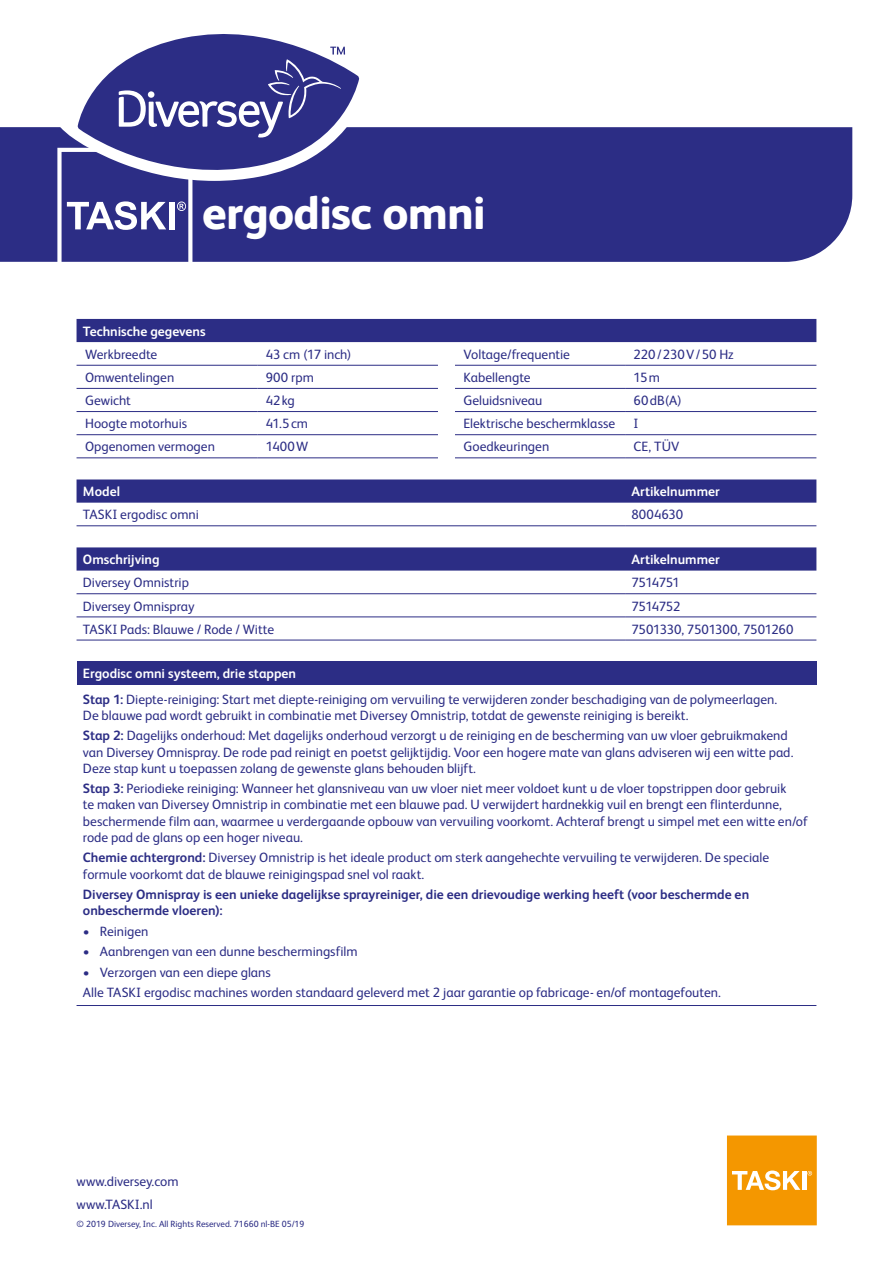
<style>
.page{position:relative;width:893px;height:1263px;background:#fff}
.page>*{position:absolute;margin:0;border:0;box-sizing:border-box;transform-origin:0 0}
.t1{font:800 46.5px "FS Albert Pro";letter-spacing:-.02em;color:#fff}
.Table_Text{font:13.5px/16.2px "FS Albert Pro";color:#2c2d85}
.Table_Text-2{font:700 13.5px/16.2px "FS Albert Pro";color:#2c2d85}
.Table_Subheads{font:700 13.5px "FS Albert Pro";color:#fff}
.Table_Text-3{font:13.5px "FS Albert Pro";letter-spacing:-.045em;color:#2c2d85}
.Table_Text-4{font:13.5px "FS Albert Pro";letter-spacing:-.035em;color:#2c2d85}
.t2{font:9px "FS Albert Pro";color:#2c2d85}
.s1{font-weight:700}
</style>
<div class="page">
<div style="left:0;top:127px;width:852px;height:135px;background:#2c2d85"></div>
<svg style="left:727px;top:1135px;width:90px;height:90px;background:#f5a018"></svg>
<svg style="left:57px;top:148px;width:135px;height:114px;background:#53549b"></svg>
<div style="left:169px;top:202px;width:6px;height:27px;background:#fff"></div>
<div style="left:77px;top:319px;width:739px;height:23px;background:#2c2d85"></div>
<hr style="left:77px;top:365px;width:180px;height:1px;background:#2c2d85">
<hr style="left:257px;top:365px;width:181px;height:1px;background:#2c2d85">
<hr style="left:455px;top:365px;width:170px;height:1px;background:#2c2d85">
<hr style="left:625px;top:365px;width:191px;height:1px;background:#2c2d85">
<hr style="left:77px;top:388px;width:180px;height:1px;background:#2c2d85">
<hr style="left:257px;top:388px;width:181px;height:1px;background:#2c2d85">
<hr style="left:455px;top:388px;width:170px;height:1px;background:#2c2d85">
<hr style="left:625px;top:388px;width:191px;height:1px;background:#2c2d85">
<hr style="left:77px;top:411px;width:180px;height:1px;background:#2c2d85">
<hr style="left:257px;top:411px;width:181px;height:1px;background:#2c2d85">
<hr style="left:455px;top:411px;width:170px;height:1px;background:#2c2d85">
<hr style="left:625px;top:411px;width:191px;height:1px;background:#2c2d85">
<hr style="left:77px;top:434px;width:180px;height:1px;background:#2c2d85">
<hr style="left:77px;top:457px;width:180px;height:1px;background:#2c2d85">
<hr style="left:257px;top:434px;width:181px;height:1px;background:#2c2d85">
<hr style="left:257px;top:457px;width:181px;height:1px;background:#2c2d85">
<hr style="left:455px;top:434px;width:170px;height:1px;background:#2c2d85">
<hr style="left:455px;top:457px;width:170px;height:1px;background:#2c2d85">
<hr style="left:625px;top:434px;width:191px;height:1px;background:#2c2d85">
<hr style="left:625px;top:457px;width:191px;height:1px;background:#2c2d85">
<svg style="left:77px;top:479px;width:739px;height:24px;background:#333489"></svg>
<hr style="left:77px;top:525px;width:548px;height:1px;background:#2c2d85">
<hr style="left:625px;top:525px;width:191px;height:1px;background:#2c2d85">
<svg style="left:77px;top:547px;width:739px;height:24px;background:#333489"></svg>
<hr style="left:77px;top:593px;width:548px;height:1px;background:#2c2d85">
<hr style="left:77px;top:616px;width:548px;height:1px;background:#2c2d85">
<hr style="left:77px;top:640px;width:548px;height:1px;background:#2c2d85">
<hr style="left:625px;top:593px;width:191px;height:1px;background:#2c2d85">
<hr style="left:625px;top:616px;width:191px;height:1px;background:#2c2d85">
<hr style="left:625px;top:640px;width:191px;height:1px;background:#2c2d85">
<div style="left:77px;top:662px;width:739px;height:23px;background:#2c2d85"></div>
<hr style="left:77px;top:1005px;width:739px;height:1px;background:#2c2d85">
<svg style="left:58px;top:78px;width:316px;height:103px"></svg>
<svg style="left:78px;top:34px;width:281px;height:148px;fill:#2c2d85"></svg>
<svg style="left:119px;top:47px;width:226px;height:91px;background:#4f5099"></svg>
<p class="t1" style="left:202px;top:176px;width:285px">ergodisc omni</p>
<p class="Table_Subheads" style="left:83px;top:322px;width:124px">Technische gegevens</p>
<p class="Table_Text" style="left:85px;top:345px;width:74px">Werkbreedte</p>
<p class="Table_Text" style="left:266px;top:345px;width:87px">43 cm (17 inch)</p>
<p class="Table_Text" style="left:463px;top:345px;width:108px">Voltage/frequentie</p>
<p class="Table_Text" style="left:634px;top:345px;width:102px">220/230V/50 Hz</p>
<p class="Table_Text" style="left:85px;top:368px;width:91px">Omwentelingen</p>
<p class="Table_Text" style="left:266px;top:368px;width:50px">900 rpm</p>
<p class="Table_Text" style="left:463px;top:368px;width:69px">Kabellengte</p>
<p class="Table_Text" style="left:634px;top:368px;width:28px">15m</p>
<p class="Table_Text" style="left:85px;top:391px;width:47px">Gewicht</p>
<p class="Table_Text" style="left:266px;top:391px;width:31px">42kg</p>
<p class="Table_Text" style="left:463px;top:391px;width:80px">Geluidsniveau</p>
<p class="Table_Text" style="left:634px;top:391px;width:50px">60dB(A)</p>
<p class="Table_Text" style="left:85px;top:415px;width:104px">Hoogte motorhuis</p>
<p class="Table_Text" style="left:266px;top:415px;width:44px">41.5cm</p>
<p class="Table_Text" style="left:463px;top:415px;width:153px">Elektrische beschermklasse</p>
<p class="Table_Text" style="left:634px;top:415px;width:7px">I</p>
<p class="Table_Text" style="left:85px;top:438px;width:131px">Opgenomen vermogen</p>
<p class="Table_Text" style="left:266px;top:438px;width:44px">1400W</p>
<p class="Table_Text" style="left:463px;top:438px;width:87px">Goedkeuringen</p>
<p class="Table_Text" style="left:634px;top:438px;width:47px">CE, TÜV</p>
<p class="Table_Subheads" style="left:83px;top:482px;width:39px">Model</p>
<p class="Table_Subheads" style="left:631px;top:482px;width:90px">Artikelnummer</p>
<p class="Table_Text" style="left:83px;top:506px;width:117px">TASKI ergodisc omni</p>
<p class="Table_Text" style="left:631px;top:506px;width:53px">8004630</p>
<p class="Table_Subheads" style="left:83px;top:550px;width:78px">Omschrijving</p>
<p class="Table_Subheads" style="left:631px;top:550px;width:90px">Artikelnummer</p>
<p class="Table_Text" style="left:83px;top:574px;width:108px">Diversey Omnistrip</p>
<p class="Table_Text-3" style="left:631px;top:573px;width:50px">7514751</p>
<p class="Table_Text" style="left:83px;top:597px;width:113px">Diversey Omnispray</p>
<p class="Table_Text-4" style="left:631px;top:596px;width:50px">7514752</p>
<p class="Table_Text" style="left:83px;top:620px;width:193px">TASKI Pads: Blauwe / Rode / Witte</p>
<p class="Table_Text" style="left:631px;top:620px;width:163px">7501330, 7501300, 7501260</p>
<p class="Table_Subheads" style="left:83px;top:664px;width:215px">Ergodisc omni systeem, drie stappen</p>
<p class="Table_Text" style="left:83px;top:690px;width:696px"><span class="s1">Stap 1:</span> Diepte-reiniging: Start met diepte-reiniging om vervuiling te verwijderen zonder beschadiging van de polymeerlagen.<br>De blauwe pad wordt gebruikt in combinatie met Diversey Omnistrip, totdat de gewenste reiniging is bereikt.</p>
<p class="Table_Text" style="left:83px;top:727px;width:712px"><span class="s1">Stap 2:</span> Dagelijks onderhoud: Met dagelijks onderhoud verzorgt u de reiniging en de bescherming van uw vloer gebruikmakend van Diversey Omnispray. De rode pad reinigt en poetst gelijktijdig. Voor een hogere mate van glans adviseren wij een witte pad.<br>Deze stap kunt u toepassen zolang de gewenste glans behouden blijft.</p>
<p class="Table_Text" style="left:83px;top:779px;width:726px"><span class="s1">Stap 3:</span> Periodieke reiniging: Wanneer het glansniveau van uw vloer niet meer voldoet kunt u de vloer topstrippen door gebruik<br>te maken van Diversey Omnistrip in combinatie met een blauwe pad. U verwijdert hardnekkig vuil en brengt een flinterdunne, beschermende film aan, waarmee u verdergaande opbouw van vervuiling voorkomt. Achteraf brengt u simpel met een witte en/of rode pad de glans op een hoger niveau.</p>
<p class="Table_Text" style="left:83px;top:848px;width:688px"><span class="s1">Chemie achtergrond:</span> Diversey Omnistrip is het ideale product om sterk aangehechte vervuiling te verwijderen. De speciale formule voorkomt dat de blauwe reinigingspad snel vol raakt.</p>
<p class="Table_Text-2" style="left:83px;top:885px;width:668px">Diversey Omnispray is een unieke dagelijkse sprayreiniger, die een drievoudige werking heeft (voor beschermde en onbeschermde vloeren):</p>
<p class="Table_Text" style="left:83px;top:922px;width:67px">• Reinigen</p>
<p class="Table_Text" style="left:83px;top:942px;width:276px">• Aanbrengen van een dunne beschermingsfilm</p>
<p class="Table_Text" style="left:83px;top:963px;width:189px">• Verzorgen van een diepe glans</p>
<p class="Table_Text" style="left:83px;top:983px;width:639px">Alle TASKI ergodisc machines worden standaard geleverd met 2 jaar garantie op fabricage- en/of montagefouten.</p>
<p class="Table_Text" style="left:77px;top:1172px;width:104px">www.diversey.com</p>
<p class="t2" style="left:77px;top:1217px;width:229px">© 2019 Diversey, Inc. All Rights Reserved. 71660 nl-BE 05/19</p>
<p class="Table_Text" style="left:77px;top:1195px;width:78px">www.TASKI.nl</p>
</div>
